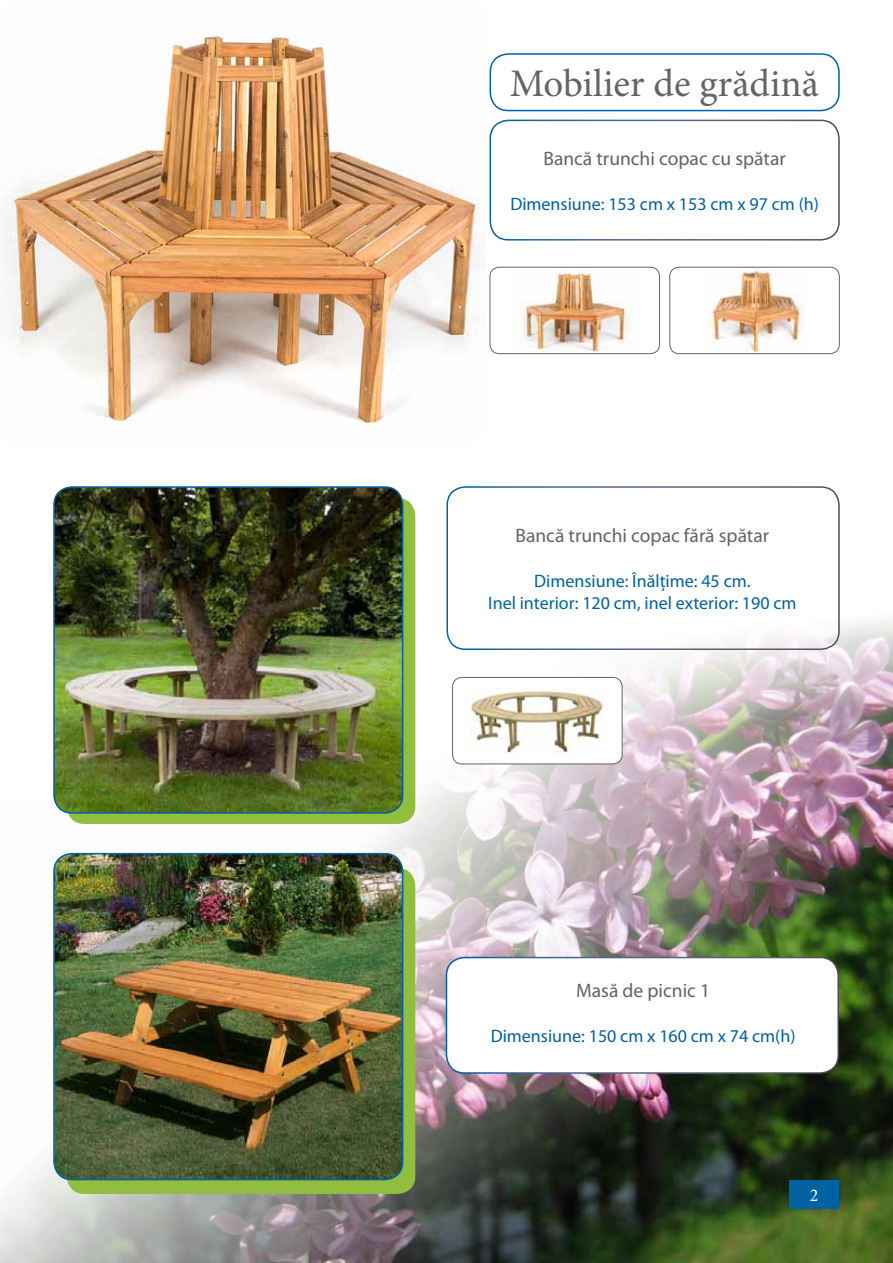
<style>
.page{position:relative;width:893px;height:1263px;background:#fff}
.page>*{position:absolute;margin:0;border:0;box-sizing:border-box;transform-origin:0 0}
.t1{font:39px "Minion Pro";color:#636466}
.t2{font:19.5px "Myriad Pro";color:#636466}
.t3{font:18px/21.6px "Myriad Pro";color:#0062a3;text-align:center}
.t4{font:18px "Minion Pro";color:#fff}
</style>
<div class="page">
<img style="left:0;top:593px;width:893px;height:670px">
<div style="left:67px;top:868px;width:348px;height:326px;background:#91be3e;border-radius:18px"></div>
<div style="left:67px;top:498px;width:348px;height:326px;background:#91be3e;border-radius:18px"></div>
<img style="left:54px;top:854px;width:349px;height:325px">
<div style="left:53px;top:853px;width:350px;height:327px;border:2px solid #0062a3;border-radius:18px"></div>
<img style="left:54px;top:487px;width:349px;height:326px">
<div style="left:53px;top:486px;width:350px;height:328px;border:2px solid #0062a3;border-radius:18px"></div>
<img style="left:5px;top:29px;width:475px;height:404px">
<div style="left:490px;top:120px;width:350px;height:121px;border:2px solid #fff;border-radius:18px"></div>
<div style="left:446px;top:486px;width:394px;height:164px;border:2px solid #fff;border-radius:18px"></div>
<div style="left:446px;top:957px;width:392px;height:116px;background:#fff;border-radius:18px"></div>
<div style="left:446px;top:957px;width:393px;height:117px;border:2px solid #fff;border-radius:18px"></div>
<img style="left:521px;top:269px;width:111px;height:83px">
<div style="left:490px;top:267px;width:170px;height:87px;border:1px solid #636466;border-radius:9px"></div>
<div style="left:453px;top:677px;width:169px;height:87px;background:#fff;border-radius:9px"></div>
<img style="left:471px;top:688px;width:133px;height:66px">
<div style="left:452px;top:677px;width:170px;height:87px;border:1px solid #636466;border-radius:9px"></div>
<img style="left:708px;top:269px;width:98px;height:83px">
<div style="left:669px;top:267px;width:171px;height:87px;border:1px solid #636466;border-radius:9px"></div>
<div style="left:789px;top:1180px;width:50px;height:29px;background:#0062a3"></div>
<div style="left:490px;top:53px;width:350px;height:58px;border:2px solid #0062a3;border-radius:18px"></div>
<h1 class="t1" style="left:510px;top:58px;width:311px">Mobilier de grădină</h1>
<p class="t2" style="left:543px;top:148px;width:244px">Bancă trunchi copac cu spătar</p>
<p class="t3" style="left:510px;top:193px;width:310px">Dimensiune: 153 cm x 153 cm x 97 cm (h)</p>
<p class="t2" style="left:515px;top:525px;width:255px">Bancă trunchi copac fără spătar</p>
<p class="t3" style="left:488px;top:571px;width:310px">Dimensiune: Înălțime: 45 cm.<br>Inel interior: 120 cm, inel exterior: 190 cm</p>
<p class="t2" style="left:576px;top:980px;width:136px">Masă de picnic 1</p>
<p class="t3" style="left:491px;top:1026px;width:306px">Dimensiune: 150 cm x 160 cm x 74 cm(h)</p>
<p class="t4" style="left:810px;top:1183px;width:10px">2</p>
</div>
